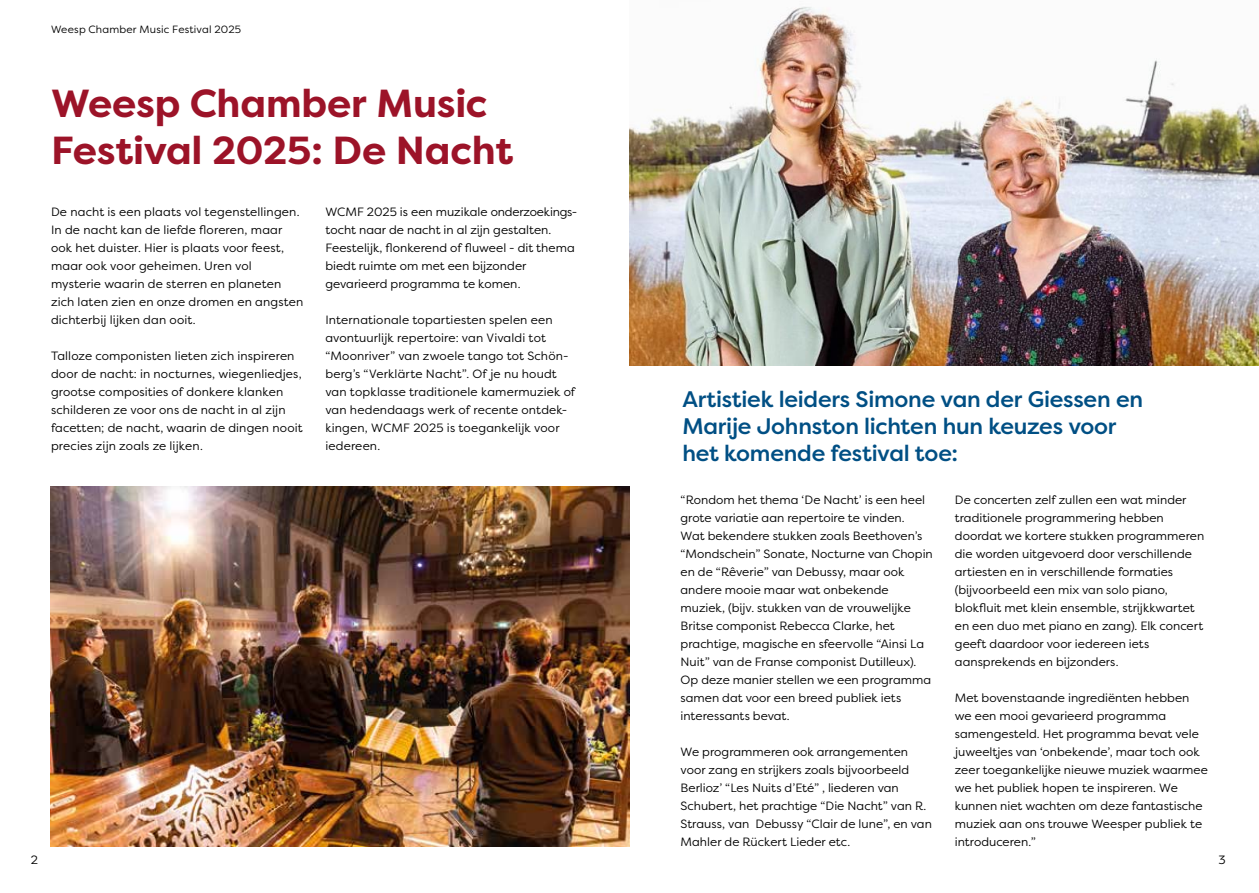
<style>
.page{position:relative;width:1259px;height:893px;background:#fff}
.page>*{position:absolute;margin:0;border:0;box-sizing:border-box;transform-origin:0 0}
.t1{font:700 39.15px/47.7px "Filson Pro";letter-spacing:-.005em;color:#9c1328}
.t2{font:500 22.5px/27px "Filson Pro";letter-spacing:-.01em;color:#004f84}
.t3{font:12px/18px "Filson Pro";letter-spacing:.005em;color:#000}
.t4{font:10.5px "Filson Pro";letter-spacing:.015em;color:#000}
</style>
<div class="page">
<img style="left:629px;top:7px;width:630px;height:359px">
<img style="left:51px;top:486px;width:578px;height:360px">
<p class="t4" style="left:51px;top:22px;width:192px">Weesp Chamber Music Festival 2025</p>
<h1 class="t1" style="left:51px;top:80px;width:464px">Weesp Chamber Music<br>Festival 2025: De Nacht</h1>
<p class="t3" style="left:51px;top:202px;width:254px">De nacht is een plaats vol tegenstellingen.<br>In de nacht kan de liefde floreren, maar ook het duister. Hier is plaats voor feest, maar ook voor geheimen. Uren vol mysterie waarin de sterren en planeten zich laten zien en onze dromen en angsten dichterbij lijken dan ooit.</p>
<p class="t3" style="left:51px;top:346px;width:253px">Talloze componisten lieten zich inspireren door de nacht: in nocturnes, wiegenliedjes, grootse composities of donkere klanken schilderen ze voor ons de nacht in al zijn facetten; de nacht, waarin de dingen nooit precies zijn zoals ze lijken.</p>
<p class="t3" style="left:325px;top:202px;width:253px">WCMF 2025 is een muzikale onderzoekings&shy;tocht naar de nacht in al zijn gestalten.<br>Feestelijk, flonkerend of fluweel - dit thema biedt ruimte om met een bijzonder gevarieerd programma te komen.</p>
<p class="t3" style="left:325px;top:310px;width:251px">Internationale topartiesten spelen een avontuurlijk repertoire: van Vivaldi tot “Moonriver” van zwoele tango tot Schön&shy;berg’s “Verklärte Nacht”. Of je nu houdt van topklasse traditionele kamermuziek of van hedendaags werk of recente ontdek&shy;kingen, WCMF 2025 is toegankelijk voor iedereen.</p>
<h2 class="t2" style="left:682px;top:385px;width:462px">Artistiek leiders Simone van der Giessen en<br>Marije Johnston lichten hun keuzes voor het komende festival toe:</h2>
<p class="t3" style="left:955px;top:490px;width:251px">De concerten zelf zullen een wat minder traditionele programmering hebben doordat we kortere stukken programmeren die worden uitgevoerd door verschillende artiesten en in verschillende formaties (bijvoorbeeld een mix van solo piano, blokfluit met klein ensemble, strijkkwartet en een duo met piano en zang). Elk concert geeft daardoor voor iedereen iets aansprekends en bijzonders.</p>
<p class="t3" style="left:955px;top:688px;width:254px">Met bovenstaande ingrediënten hebben we een mooi gevarieerd programma samengesteld. Het programma bevat vele juweeltjes van ‘onbekende’, maar toch ook zeer toegankelijke nieuwe muziek waarmee we het publiek hopen te inspireren. We kunnen niet wachten om deze fantastische muziek aan ons trouwe Weesper publiek te introduceren.”</p>
<p class="t3" style="left:680px;top:490px;width:254px">“Rondom het thema ‘De Nacht’ is een heel grote variatie aan repertoire te vinden.<br>Wat bekendere stukken zoals Beethoven’s “Mondschein” Sonate, Nocturne van Chopin en de “Rêverie” van Debussy, maar ook andere mooie maar wat onbekende muziek, (bijv. stukken van de vrouwelijke Britse componist Rebecca Clarke, het prachtige, magische en sfeervolle “Ainsi La Nuit” van de Franse componist Dutilleux).<br>Op deze manier stellen we een programma samen dat voor een breed publiek iets interessants bevat.</p>
<p class="t3" style="left:680px;top:742px;width:253px">We programmeren ook arrangementen voor zang en strijkers zoals bijvoorbeeld Berlioz’ “Les Nuits d’Eté” , liederen van Schubert, het prachtige “Die Nacht” van R.<br>Strauss, van Debussy “Clair de lune”, en van Mahler de Rückert Lieder etc.</p>
<p class="t3" style="left:31px;top:851px;width:9px">2</p>
<p class="t3" style="left:1218px;top:851px;width:9px">3</p>
</div>
